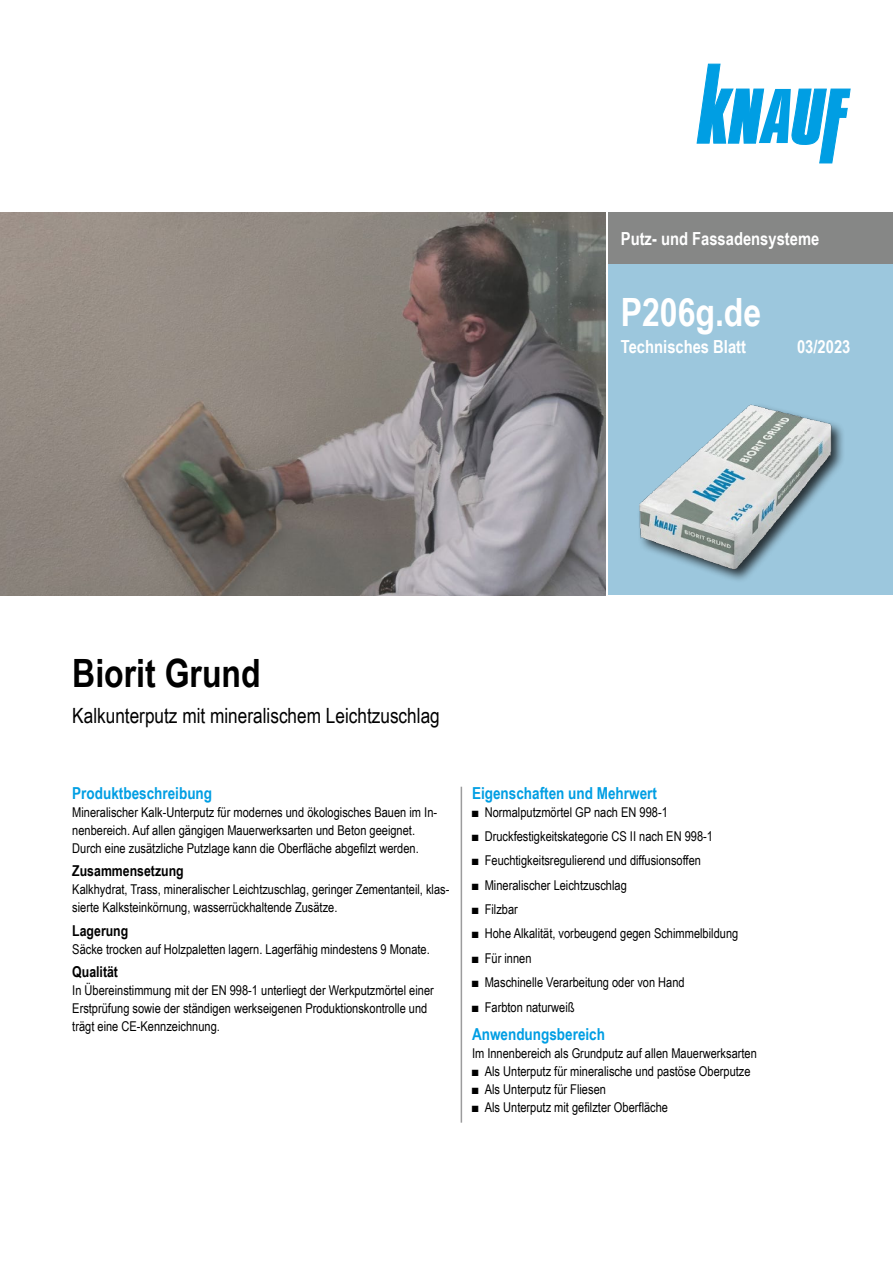
<style>
.page{position:relative;width:893px;height:1263px;background:#fff}
.page>*{position:absolute;margin:0;border:0;box-sizing:border-box;transform-origin:0 0}
.t1{font:700 39px "Arial Narrow";color:#000}
.t2{font:700 39px "Arial Narrow";color:#fff}
.t3{font:21px "Arial Narrow";color:#000}
.Ausgabe_TB{font:700 18px "Arial Narrow";color:#fff}
.Ue3_11cyan_TB{font:700 16.5px "Arial Narrow";color:#009ee3}
.Ue4_10schwarz_TB{font:700 15px "Arial Narrow";color:#000}
.Text_TB{font:13.5px/18px "Arial Narrow";color:#000}
</style>
<div class="page">
<div style="left:608px;top:213px;width:285px;height:382px;background:#9cc7dd"></div>
<div style="left:608px;top:213px;width:285px;height:51px;background:#868786"></div>
<div style="left:637px;top:402px;width:209px;height:181px;background:#000;opacity:.75"></div>
<img style="left:637px;top:402px;width:200px;height:172px">
<img style="left:0;top:213px;width:606px;height:382px">
<svg style="left:697px;top:64px;width:153px;height:99px"></svg>
<hr style="left:461px;top:787px;width:1px;height:336px;background:#9c9c9d">
<h3 class="Ausgabe_TB" style="left:621px;top:225px;width:200px">Putz- und Fassadensysteme</h3>
<h1 class="t2" style="left:621px;top:282px;width:142px">P206g.de</h1>
<h3 class="Ausgabe_TB" style="left:621px;top:333px;width:127px">Technisches Blatt</h3>
<p class="Ausgabe_TB" style="left:797px;top:333px;width:55px">03/2023</p>
<h1 class="t1" style="left:72px;top:644px;width:190px">Biorit Grund</h1>
<h2 class="t3" style="left:72px;top:700px;width:369px">Kalkunterputz mit mineralischem Leichtzuschlag</h2>
<p class="Ue3_11cyan_TB" style="left:72px;top:780px;width:141px">Produktbeschreibung</p>
<p class="Text_TB" style="left:72px;top:802px;width:366px">Mineralischer Kalk-Unterputz für modernes und ökologisches Bauen im In&shy;nenbereich. Auf allen gängigen Mauerwerksarten und Beton geeignet.</p>
<p class="Text_TB" style="left:72px;top:838px;width:348px">Durch eine zusätzliche Putzlage kann die Oberfläche abgefilzt werden.</p>
<p class="Ue4_10schwarz_TB" style="left:72px;top:859px;width:113px">Zusammensetzung</p>
<p class="Text_TB" style="left:72px;top:880px;width:379px">Kalkhydrat, Trass, mineralischer Leichtzuschlag, geringer Zementanteil, klas&shy;sierte Kalksteinkörnung, wasserrückhaltende Zusätze.</p>
<p class="Ue4_10schwarz_TB" style="left:72px;top:919px;width:58px">Lagerung</p>
<p class="Text_TB" style="left:72px;top:939px;width:359px">Säcke trocken auf Holzpaletten lagern. Lagerfähig mindestens 9 Monate.</p>
<p class="Ue4_10schwarz_TB" style="left:72px;top:960px;width:47px">Qualität</p>
<p class="Text_TB" style="left:72px;top:981px;width:363px">In Übereinstimmung mit der EN 998-1 unterliegt der Werkputzmörtel einer<br>Erstprüfung sowie der ständigen werkseigenen Produktionskontrolle und trägt eine CE‑Kennzeichnung.</p>
<p class="Ue3_11cyan_TB" style="left:472px;top:780px;width:186px">Eigenschaften und Mehrwert</p>
<p class="Text_TB" style="left:472px;top:802px;width:197px">■ Normalputzmörtel GP nach EN 998-1</p>
<p class="Text_TB" style="left:472px;top:827px;width:243px">■ Druckfestigkeitskategorie CS II nach EN 998-1</p>
<p class="Text_TB" style="left:472px;top:851px;width:231px">■ Feuchtigkeitsregulierend und diffusionsoffen</p>
<p class="Text_TB" style="left:472px;top:875px;width:156px">■ Mineralischer Leichtzuschlag</p>
<p class="Text_TB" style="left:472px;top:900px;width:47px">■ Filzbar</p>
<p class="Text_TB" style="left:472px;top:924px;width:268px">■ Hohe Alkalität, vorbeugend gegen Schimmelbildung</p>
<p class="Text_TB" style="left:472px;top:948px;width:61px">■ Für innen</p>
<p class="Text_TB" style="left:472px;top:973px;width:214px">■ Maschinelle Verarbeitung oder von Hand</p>
<p class="Text_TB" style="left:472px;top:997px;width:104px">■ Farbton naturweiß</p>
<p class="Ue3_11cyan_TB" style="left:472px;top:1022px;width:135px">Anwendungsbereich</p>
<p class="Text_TB" style="left:472px;top:1044px;width:286px">Im Innenbereich als Grundputz auf allen Mauerwerksarten</p>
<p class="Text_TB" style="left:472px;top:1062px;width:280px">■ Als Unterputz für mineralische und pastöse Oberputze</p>
<p class="Text_TB" style="left:472px;top:1080px;width:135px">■ Als Unterputz für Fliesen</p>
<p class="Text_TB" style="left:472px;top:1098px;width:198px">■ Als Unterputz mit gefilzter Oberfläche</p>
</div>
